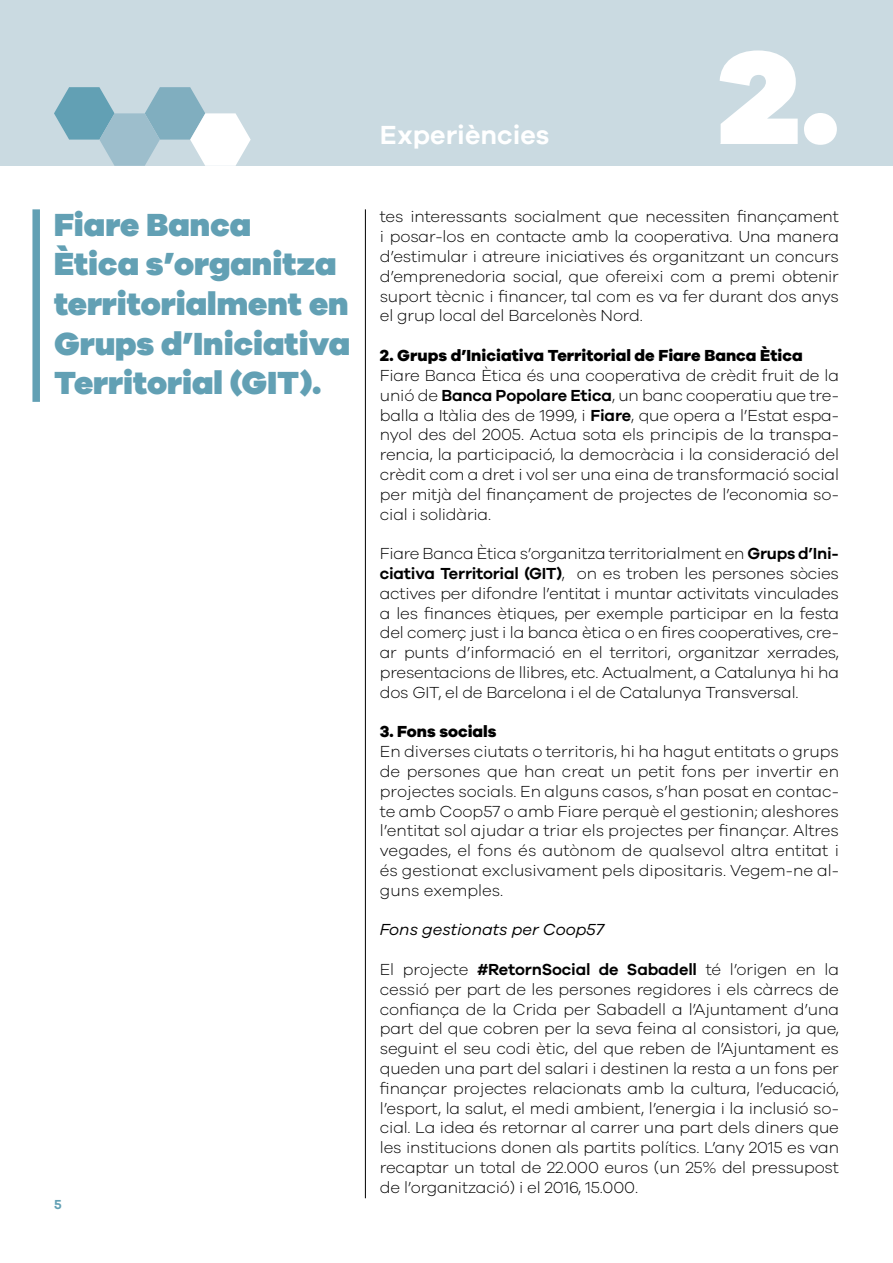
<style>
.page{position:relative;width:893px;height:1263px;background:#fff}
.page>*{position:absolute;margin:0;border:0;box-sizing:border-box;transform-origin:0 0}
.t1{font:900 136.5px "Galano Grotesque";color:#fff}
.t2{font:900 33px/39.6px "Galano Grotesque";color:#62a0b4}
.t3{font:600 27px "Galano Grotesque";color:#fff}
.t4{font:300 16.5px/19.8px "Galano Grotesque";letter-spacing:-.01em;color:#000;text-align:justify}
.t5{font:800 16.5px "Galano Grotesque";color:#000}
.t6{font:italic 16.5px "Galano Grotesque";color:#000}
.t7{font:600 13.5px "Galano Grotesque";color:#62a0b4}
.s1{font-weight:600}
</style>
<div class="page">
<div style="left:0;top:0;width:893px;height:166px;background:#cadae1"></div>
<svg style="left:54px;top:87px;width:197px;height:79px"></svg>
<hr style="left:365px;top:209px;width:1px;height:989px;background:#000">
<div style="left:32px;top:209px;width:8px;height:193px;background:#62a0b4"></div>
<h3 class="t3" style="left:380px;top:118px;width:171px">Experiències</h3>
<h1 class="t1" style="left:717px;top:11px;width:123px">2.</h1>
<h2 class="t2" style="left:54px;top:204px;width:298px">Fiare Banca<br>Ètica s’organitza territorialment en<br>Grups d’Iniciativa<br>Territorial (GIT).</h2>
<p class="t4" style="left:380px;top:206px;width:461px">tes interessants socialment que necessiten finançament i posar-los en contacte amb la cooperativa. Una manera d’estimular i atreure iniciatives és organitzant un concurs d’emprenedoria social, que ofereixi com a premi obtenir suport tècnic i financer, tal com es va fer durant dos anys el grup local del Barcelonès Nord.</p>
<p class="t5" style="left:380px;top:345px;width:424px">2. Grups d’Iniciativa Territorial de Fiare Banca Ètica</p>
<p class="t4" style="left:380px;top:365px;width:461px">Fiare Banca Ètica és una cooperativa de crèdit fruit de la unió de <span class="s1">Banca Popolare Etica</span>, un banc cooperatiu que tre&shy;balla a Itàlia des de 1999, i <span class="s1">Fiare</span>, que opera a l’Estat espa&shy;nyol des del 2005. Actua sota els principis de la transpa&shy;rencia, la participació, la democràcia i la consideració del crèdit com a dret i vol ser una eina de transformació social per mitjà del finançament de projectes de l’economia so&shy;cial i solidària.</p>
<p class="t4" style="left:380px;top:543px;width:461px">Fiare Banca Ètica s’organitza territorialment en <span class="s1">Grups d’Ini&shy;ciativa Territorial (GIT)</span>, on es troben les persones sòcies actives per difondre l’entitat i muntar activitats vinculades a les finances ètiques, per exemple participar en la festa del comerç just i la banca ètica o en fires cooperatives, cre&shy;ar punts d’informació en el territori, organitzar xerrades, presentacions de llibres, etc. Actualment, a Catalunya hi ha dos GIT, el de Barcelona i el de Catalunya Transversal.</p>
<p class="t5" style="left:380px;top:721px;width:118px">3. Fons socials</p>
<p class="t4" style="left:380px;top:741px;width:461px">En diverses ciutats o territoris, hi ha hagut entitats o grups de persones que han creat un petit fons per invertir en projectes socials. En alguns casos, s’han posat en contac&shy;te amb Coop57 o amb Fiare perquè el gestionin; aleshores l’entitat sol ajudar a triar els projectes per finançar. Altres vegades, el fons és autònom de qualsevol altra entitat i és gestionat exclusivament pels dipositaris. Vegem-ne al&shy;guns exemples.</p>
<p class="t6" style="left:380px;top:920px;width:225px">Fons gestionats per Coop57</p>
<p class="t4" style="left:380px;top:959px;width:461px">El projecte <span class="s1">#RetornSocial de Sabadell</span> té l’origen en la cessió per part de les persones regidores i els càrrecs de confiança de la Crida per Sabadell a l’Ajuntament d’una part del que cobren per la seva feina al consistori, ja que, seguint el seu codi ètic, del que reben de l’Ajuntament es queden una part del salari i destinen la resta a un fons per finançar projectes relacionats amb la cultura, l’educació, l’esport, la salut, el medi ambient, l’energia i la inclusió so&shy;cial. La idea és retornar al carrer una part dels diners que les institucions donen als partits polítics. L’any 2015 es van recaptar un total de 22.000 euros (un 25% del pressupost de l’organització) i el 2016, 15.000.</p>
<p class="t7" style="left:54px;top:1196px;width:9px">5</p>
</div>
